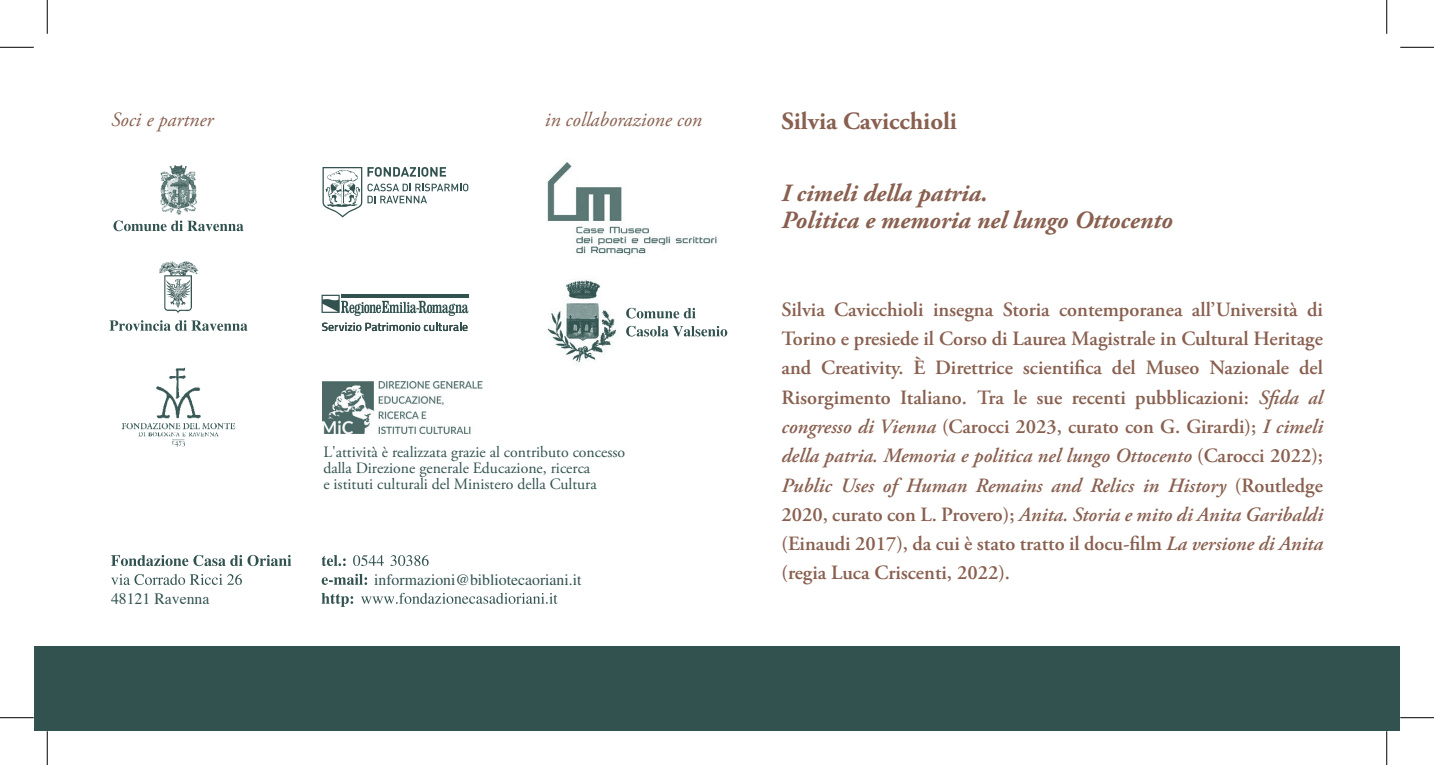
<style>
.page{position:relative;width:1434px;height:765px;background:#fff}
.page>*{position:absolute;margin:0;border:0;box-sizing:border-box;transform-origin:0 0}
.t1{font:italic 700 24.75px/27px "Adobe Garamond Pro";color:#896050}
.t2{font:700 24.75px "Adobe Garamond Pro";color:#896050}
.t3{font:600 20.25px/29.2px "Adobe Garamond Pro";color:#896050;text-align:justify}
.t4{font:italic 20.25px "Adobe Garamond Pro";color:#896050}
.t5{font:15.75px/15.8px "Adobe Garamond Pro";color:#31524f}
.t6{font:15.75px "Times LT Std";color:#31524f}
.t7{font:15.75px "Times";color:#31524f}
.s1{font-style:italic}
</style>
<div class="page">
<img style="left:547px;top:162px;width:181px;height:203px">
<svg style="left:361px;top:592px;width:197px;height:11px"></svg>
<svg style="left:322px;top:593px;width:31px;height:13px"></svg>
<svg style="left:322px;top:573px;width:45px;height:11px"></svg>
<svg style="left:353px;top:555px;width:76px;height:10px"></svg>
<svg style="left:322px;top:555px;width:24px;height:10px"></svg>
<svg style="left:322px;top:167px;width:146px;height:50px"></svg>
<svg style="left:626px;top:325px;width:101px;height:11px"></svg>
<svg style="left:626px;top:307px;width:70px;height:11px"></svg>
<svg style="left:111px;top:574px;width:131px;height:10px"></svg>
<svg style="left:111px;top:554px;width:180px;height:12px"></svg>
<svg style="left:113px;top:220px;width:130px;height:11px"></svg>
<img style="left:160px;top:165px;width:37px;height:49px">
<svg style="left:109px;top:320px;width:139px;height:10px"></svg>
<img style="left:159px;top:261px;width:39px;height:53px">
<img style="left:121px;top:367px;width:115px;height:80px">
<svg style="left:322px;top:322px;width:146px;height:9px"></svg>
<svg style="left:322px;top:294px;width:146px;height:22px"></svg>
<div style="left:34px;top:645px;width:1365px;height:85px;background:#31524f"></div>
<img style="left:322px;top:381px;width:160px;height:52px">
<hr style="left:0;top:47px;width:34px;height:1px;background:#000">
<hr style="left:1400px;top:47px;width:34px;height:1px;background:#000">
<hr style="left:0;top:717px;width:34px;height:1px;background:#000">
<hr style="left:1400px;top:717px;width:34px;height:1px;background:#000">
<hr style="left:47px;top:0;width:1px;height:34px;background:#000">
<hr style="left:47px;top:730px;width:1px;height:34px;background:#000">
<hr style="left:1386px;top:0;width:1px;height:34px;background:#000">
<hr style="left:1386px;top:730px;width:1px;height:34px;background:#000">
<p class="t4" style="left:111px;top:107px;width:104px">Soci e partner</p>
<p class="t4" style="left:545px;top:107px;width:159px">in collaborazione con</p>
<p class="t5" style="left:323px;top:444px;width:303px">L'attività è realizzata grazie al contributo concesso dalla Direzione generale Educazione, ricerca<br>e istituti culturali del Ministero della Cultura</p>
<p class="t7" style="left:111px;top:583px;width:100px">48121 Ravenna</p>
<p class="t6" style="left:374px;top:570px;width:209px">informazioni@bibliotecaoriani.it</p>
<p class="t2" style="left:781px;top:107px;width:177px">Silvia Cavicchioli</p>
<p class="t1" style="left:781px;top:180px;width:393px">I cimeli della patria.<br>Politica e memoria nel lungo Ottocento</p>
<p class="t3" style="left:781px;top:295px;width:543px">Silvia Cavicchioli insegna Storia contemporanea all’Università di Torino e presiede il Corso di Laurea Magistrale in Cultural Heritage and Creativity. È Direttrice scientifica del Museo Nazionale del Risorgimento Italiano. Tra le sue recenti pubblicazioni: <span class="s1">Sfida al congresso di Vienna</span> (Carocci 2023, curato con G. Girardi); <span class="s1">I cimeli della patria. Memoria e politica nel lungo Ottocento</span> (Carocci 2022); <span class="s1">Public Uses of Human Remains and Relics in History</span> (Routledge 2020, curato con L. Provero); <span class="s1">Anita. Storia e mito di Anita Garibaldi </span>(Einaudi 2017), da cui è stato tratto il docu-film <span class="s1">La versione di Anita </span>(regia Luca Criscenti, 2022).</p>
</div>
